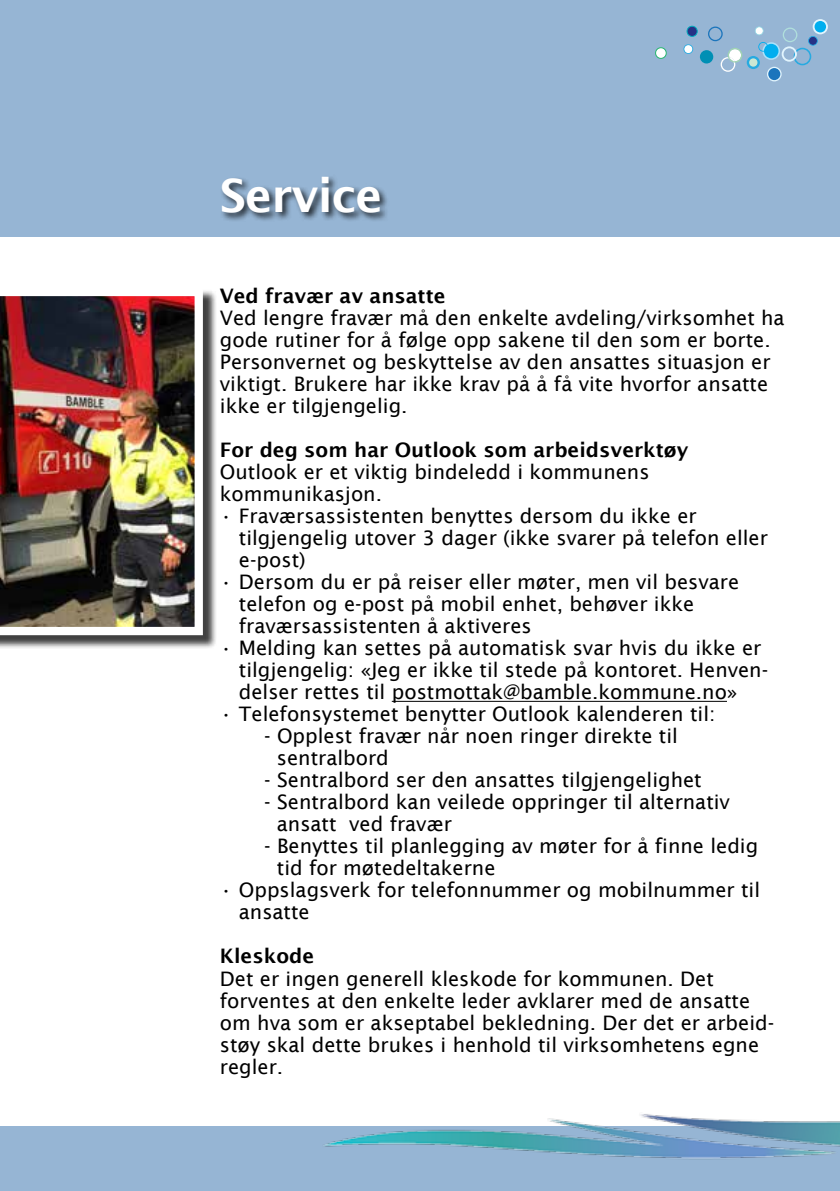
<style>
.page{position:relative;width:840px;height:1191px;background:#fff}
.page>*{position:absolute;margin:0;border:0;box-sizing:border-box;transform-origin:0 0}
.t1{font:600 46px "Lucida Sans";letter-spacing:-.02em;color:#fff}
.t2{font:20px/22px "Lucida Sans";color:#000}
.t3{font:600 20px "Lucida Sans";color:#000}
</style>
<div class="page">
<div style="left:0;top:1125px;width:839px;height:66px;background:#96b5d4"></div>
<div style="left:0;top:0;width:839px;height:236px;background:#96b5d4"></div>
<svg style="left:686px;top:26px;width:11px;height:11px"></svg>
<svg style="left:683px;top:44px;width:9px;height:10px"></svg>
<svg style="left:655px;top:47px;width:11px;height:12px"></svg>
<div style="left:699px;top:50px;width:14px;height:14px;background:#008fb4;border-radius:50%"></div>
<svg style="left:707px;top:19px;width:120px;height:62px"></svg>
<hr style="left:391px;top:701px;width:335px;height:1px;background:#000">
<div style="left:220px;top:175px;width:169px;height:47px;background:#000;opacity:.75"></div>
<div style="left:0;top:289px;width:217px;height:360px;background:#000;opacity:.75"></div>
<img style="left:0;top:289px;width:203px;height:346px">
<img style="left:302px;top:1114px;width:537px;height:46px">
<h1 class="t1" style="left:220px;top:169px;width:164px">Service</h1>
<p class="t3" style="left:220px;top:285px;width:227px">Ved fravær av ansatte</p>
<p class="t2" style="left:220px;top:307px;width:566px">Ved lengre fravær må den enkelte avdeling/virksomhet ha gode rutiner for å følge opp sakene til den som er borte.<br>Personvernet og beskyttelse av den ansattes situasjon er viktigt. Brukere har ikke krav på å få vite hvorfor ansatte ikke er tilgjengelig.</p>
<p class="t3" style="left:220px;top:439px;width:469px">For deg som har Outlook som arbeidsverktøy</p>
<p class="t2" style="left:220px;top:461px;width:431px">Outlook er et viktig bindeledd i kommunens kommunikasjon.</p>
<p class="t2" style="left:239px;top:505px;width:530px;text-indent:-19px">• Fraværsassistenten benyttes dersom du ikke er tilgjengelig utover 3 dager (ikke svarer på telefon eller e-post)</p>
<p class="t2" style="left:239px;top:571px;width:501px;text-indent:-19px">• Dersom du er på reiser eller møter, men vil besvare telefon og e-post på mobil enhet, behøver ikke fraværsassistenten å aktiveres</p>
<p class="t2" style="left:239px;top:637px;width:530px;text-indent:-19px">• Melding kan settes på automatisk svar hvis du ikke er tilgjengelig: «Jeg er ikke til stede på kontoret. Henven&shy;delser rettes til postmottak@bamble.kommune.no»</p>
<p class="t2" style="left:220px;top:703px;width:496px">• Telefonsystemet benytter Outlook kalenderen til:</p>
<p class="t2" style="left:277px;top:725px;width:402px;text-indent:-13px">- Opplest fravær når noen ringer direkte til sentralbord</p>
<p class="t2" style="left:264px;top:769px;width:439px">- Sentralbord ser den ansattes tilgjengelighet</p>
<p class="t2" style="left:277px;top:791px;width:454px;text-indent:-13px">- Sentralbord kan veilede oppringer til alternativ ansatt ved fravær</p>
<p class="t2" style="left:277px;top:835px;width:482px;text-indent:-13px">- Benyttes til planlegging av møter for å finne ledig tid for møtedeltakerne</p>
<p class="t2" style="left:239px;top:879px;width:522px;text-indent:-19px">• Oppslagsverk for telefonnummer og mobilnummer til ansatte</p>
<p class="t3" style="left:220px;top:945px;width:96px">Kleskode</p>
<p class="t2" style="left:220px;top:967px;width:555px">Det er ingen generell kleskode for kommunen. Det forventes at den enkelte leder avklarer med de ansatte om hva som er akseptabel bekledning. Der det er arbeid&shy;støy skal dette brukes i henhold til virksomhetens egne regler.</p>
</div>
